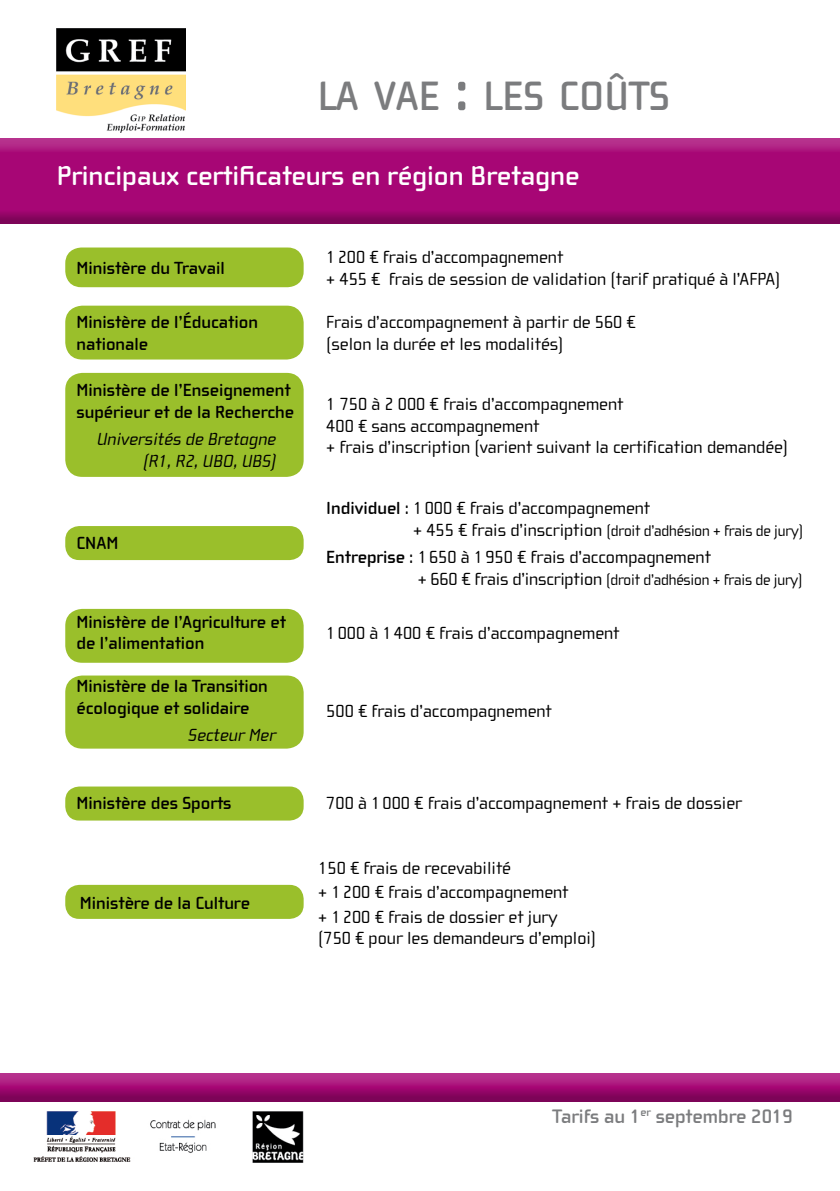
<style>
.page{position:relative;width:840px;height:1191px;background:#fff}
.page>*{position:absolute;margin:0;border:0;box-sizing:border-box;transform-origin:0 0}
.t1{font:700 42px "Cholla Wide";color:#7b7c7e}
.t2{font:700 28px "Cholla Wide";color:#fff}
.t3{font:700 20px "Cholla Wide";color:#7b7c7e}
.t4{font:18px/21.6px "Cholla Wide";color:#000}
.t5{font:700 18px/21.6px "Cholla Wide";color:#000}
.t6{font:italic 18px/21.6px "Cholla Wide";color:#000;text-align:right}
.t7{font:16px "Cholla Wide";letter-spacing:-.01em;color:#000;scale:.95 1}
.s1{font-size:60px}
.s2{font-weight:700}
.s3{font-size:18px}
</style>
<div class="page">
<div style="left:0;top:129px;width:839px;height:98px;background:#000;opacity:.25"></div>
<div style="left:0;top:1063px;width:839px;height:41px;background:#000;opacity:.25"></div>
<div style="left:65px;top:247px;width:238px;height:40px;background:#9abf2b;border-radius:16px"></div>
<div style="left:65px;top:306px;width:238px;height:53px;background:#9abf2b;border-radius:17px"></div>
<div style="left:65px;top:373px;width:238px;height:104px;background:#9abf2b;border-radius:17px"></div>
<div style="left:65px;top:526px;width:238px;height:34px;background:#9abf2b;border-radius:14px"></div>
<div style="left:65px;top:609px;width:238px;height:54px;background:#9abf2b;border-radius:17px"></div>
<div style="left:65px;top:675px;width:238px;height:73px;background:#9abf2b;border-radius:17px"></div>
<div style="left:65px;top:786px;width:238px;height:34px;background:#9abf2b;border-radius:14px"></div>
<div style="left:65px;top:885px;width:238px;height:34px;background:#9abf2b;border-radius:14px"></div>
<img style="left:57px;top:28px;width:128px;height:104px">
<img style="left:33px;top:1111px;width:270px;height:51px">
<p class="t1" style="left:317px;top:73px;width:353px">LA VAE <span class="s1">:</span> LES COÛTS</p>
<p class="t2" style="left:57px;top:161px;width:524px">Principaux certificateurs en région Bretagne</p>
<p class="t5" style="left:77px;top:258px;width:150px">Ministère du Travail</p>
<p class="t4" style="left:326px;top:247px;width:238px">1 200 € frais d’accompagnement</p>
<p class="t4" style="left:326px;top:268px;width:455px">+ 455 € frais de session de validation (tarif pratiqué à l’AFPA)</p>
<p class="t5" style="left:77px;top:311px;width:183px">Ministère de l’Éducation nationale</p>
<p class="t4" style="left:326px;top:311px;width:311px">Frais d’accompagnement à partir de 560 € (selon la durée et les modalités)</p>
<p class="t5" style="left:77px;top:380px;width:219px">Ministère de l’Enseignement supérieur et de la Recherche</p>
<p class="t6" style="left:97px;top:429px;width:180px">Universités de Bretagne (R1, R2, UBO, UBS)</p>
<p class="t4" style="left:326px;top:393px;width:298px">1 750 à 2 000 € frais d’accompagnement</p>
<p class="t4" style="left:326px;top:415px;width:214px">400 € sans accompagnement</p>
<p class="t4" style="left:326px;top:437px;width:463px">+ frais d’inscription (varient suivant la certification demandée)</p>
<p class="t5" style="left:77px;top:533px;width:43px">CNAM</p>
<p class="t4" style="left:326px;top:497px;width:325px"><span class="s2">Individuel</span> : 1 000 € frais d’accompagnement</p>
<p class="t7" style="left:413px;top:522px;width:411px"><span class="s3">+ 455 € frais d’inscription</span> (droit d’adhésion + frais de jury)</p>
<p class="t4" style="left:326px;top:546px;width:386px"><span class="s2">Entreprise</span> : 1 650 à 1 950 € frais d’accompagnement</p>
<p class="t7" style="left:417px;top:570px;width:406px"><span class="s3">+ 660 € frais d’inscription</span> (droit d’adhésion + frais de jury)</p>
<p class="t5" style="left:77px;top:611px;width:211px">Ministère de l’Agriculture et de l’alimentation</p>
<p class="t4" style="left:326px;top:622px;width:294px">1 000 à 1 400 € frais d’accompagnement</p>
<p class="t5" style="left:77px;top:676px;width:193px">Ministère de la Transition écologique et solidaire</p>
<p class="t6" style="left:188px;top:725px;width:89px">Secteur Mer</p>
<p class="t4" style="left:326px;top:700px;width:227px">500 € frais d’accompagnement</p>
<p class="t5" style="left:77px;top:792px;width:156px">Ministère des Sports</p>
<p class="t4" style="left:326px;top:792px;width:417px">700 à 1 000 € frais d’accompagnement + frais de dossier</p>
<p class="t5" style="left:80px;top:892px;width:171px">Ministère de la Culture</p>
<p class="t4" style="left:318px;top:857px;width:194px">150 € frais de recevabilité</p>
<p class="t4" style="left:318px;top:882px;width:252px">+ 1 200 € frais d’accompagnement</p>
<p class="t4" style="left:318px;top:906px;width:279px">+ 1 200 € frais de dossier et jury<br>(750 € pour les demandeurs d’emploi)</p>
<p class="t3" style="left:552px;top:1105px;width:242px">Tarifs au 1<sup>er</sup> septembre 2019</p>
</div>
